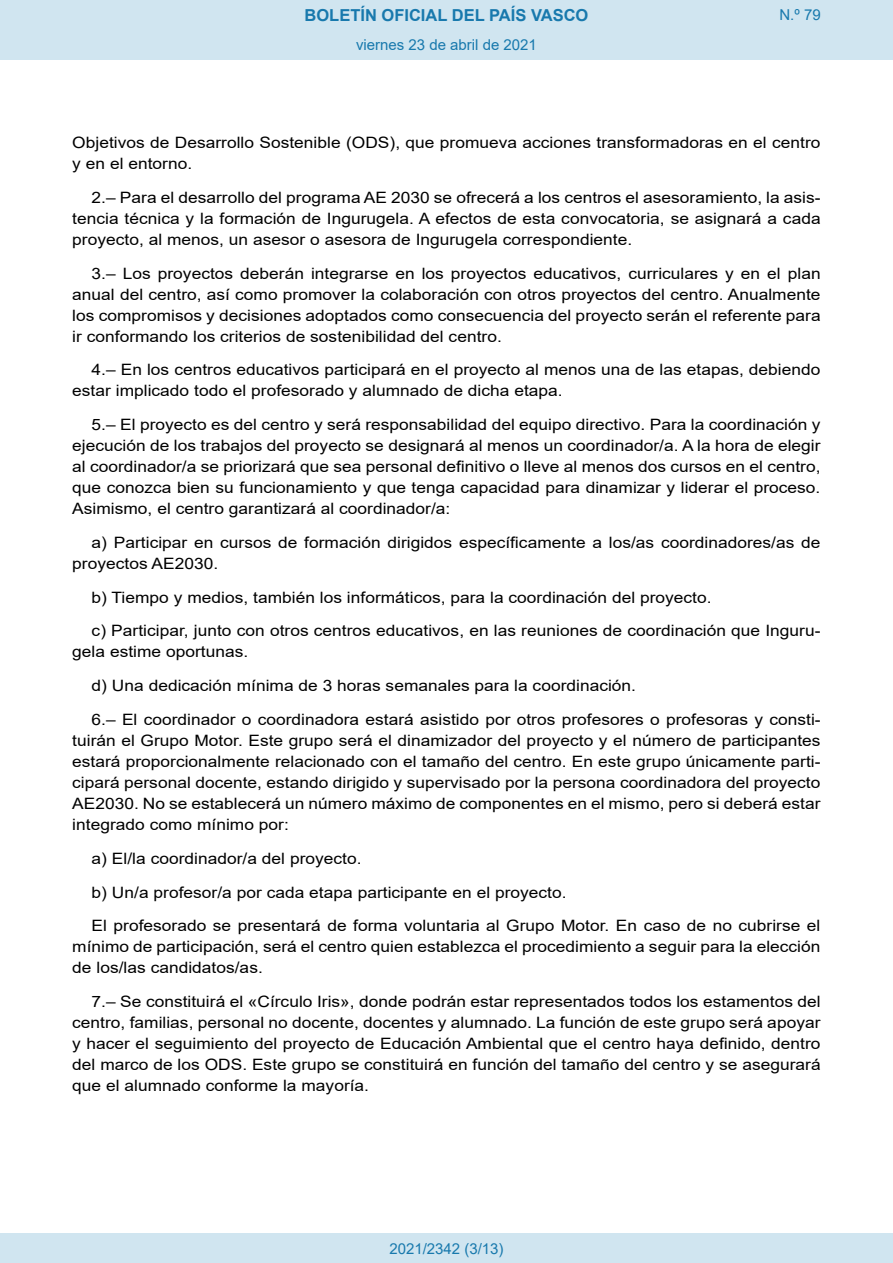
<style>
.page{position:relative;width:893px;height:1263px;background:#fff}
.page>*{position:absolute;margin:0;border:0;box-sizing:border-box;transform-origin:0 0}
.t1{font:700 16.5px "Arial";color:#1879ad}
.BOPVDetalle{font:15.6px/21px "Arial";color:#000;text-align:justify;scale:1.11 1}
.Paginacion_Centro{font:15px "Arial";color:#1879ad}
</style>
<div class="page">
<div style="left:0;top:0;width:893px;height:60px;background:#d0e5f0"></div>
<div style="left:0;top:1233px;width:893px;height:30px;background:#d0e5f0"></div>
<p class="t1" style="left:305px;top:3px;width:285px">BOLETÍN OFICIAL DEL PAÍS VASCO</p>
<p class="Paginacion_Centro" style="left:356px;top:35px;width:182px">viernes 23 de abril de 2021</p>
<p class="Paginacion_Centro" style="left:779px;top:5px;width:43px">N.º 79</p>
<p class="BOPVDetalle" style="left:72px;top:132px;width:676px">Objetivos de Desarrollo Sostenible (ODS), que promueva acciones transformadoras en el centro y en el entorno.</p>
<p class="BOPVDetalle" style="left:72px;top:187px;width:676px;text-indent:19px">2.– Para el desarrollo del programa AE 2030 se ofrecerá a los centros el asesoramiento, la asis&shy;tencia técnica y la formación de Ingurugela. A efectos de esta convocatoria, se asignará a cada proyecto, al menos, un asesor o asesora de Ingurugela correspondiente.</p>
<p class="BOPVDetalle" style="left:72px;top:263px;width:676px;text-indent:19px">3.– Los proyectos deberán integrarse en los proyectos educativos, curriculares y en el plan anual del centro, así como promover la colaboración con otros proyectos del centro. Anualmente los compromisos y decisiones adoptados como consecuencia del proyecto serán el referente para ir conformando los criterios de sostenibilidad del centro.</p>
<p class="BOPVDetalle" style="left:72px;top:359px;width:675px;text-indent:19px">4.– En los centros educativos participará en el proyecto al menos una de las etapas, debiendo estar implicado todo el profesorado y alumnado de dicha etapa.</p>
<p class="BOPVDetalle" style="left:72px;top:414px;width:676px;text-indent:19px">5.– El proyecto es del centro y será responsabilidad del equipo directivo. Para la coordinación y ejecución de los trabajos del proyecto se designará al menos un coordinador/a. A la hora de elegir al coordinador/a se priorizará que sea personal definitivo o lleve al menos dos cursos en el centro, que conozca bien su funcionamiento y que tenga capacidad para dinamizar y liderar el proceso.<br>Asimismo, el centro garantizará al coordinador/a:</p>
<p class="BOPVDetalle" style="left:72px;top:532px;width:676px;text-indent:19px">a) Participar en cursos de formación dirigidos específicamente a los/as coordinadores/as de proyectos AE2030.</p>
<p class="BOPVDetalle" style="left:92px;top:587px;width:560px">b) Tiempo y medios, también los informáticos, para la coordinación del proyecto.</p>
<p class="BOPVDetalle" style="left:72px;top:620px;width:676px;text-indent:19px">c) Participar, junto con otros centros educativos, en las reuniones de coordinación que Inguru&shy;gela estime oportunas.</p>
<p class="BOPVDetalle" style="left:92px;top:675px;width:492px">d) Una dedicación mínima de 3 horas semanales para la coordinación.</p>
<p class="BOPVDetalle" style="left:72px;top:709px;width:676px;text-indent:19px">6.– El coordinador o coordinadora estará asistido por otros profesores o profesoras y consti&shy;tuirán el Grupo Motor. Este grupo será el dinamizador del proyecto y el número de participantes estará proporcionalmente relacionado con el tamaño del centro. En este grupo únicamente parti&shy;cipará personal docente, estando dirigido y supervisado por la persona coordinadora del proyecto AE2030. No se establecerá un número máximo de componentes en el mismo, pero si deberá estar integrado como mínimo por:</p>
<p class="BOPVDetalle" style="left:92px;top:848px;width:245px">a) El/la coordinador/a del proyecto.</p>
<p class="BOPVDetalle" style="left:92px;top:881px;width:429px">b) Un/a profesor/a por cada etapa participante en el proyecto.</p>
<p class="BOPVDetalle" style="left:72px;top:915px;width:676px;text-indent:19px">El profesorado se presentará de forma voluntaria al Grupo Motor. En caso de no cubrirse el mínimo de participación, será el centro quien establezca el procedimiento a seguir para la elección de los/las candidatos/as.</p>
<p class="BOPVDetalle" style="left:72px;top:991px;width:676px;text-indent:19px">7.– Se constituirá el «Círculo Iris», donde podrán estar representados todos los estamentos del centro, familias, personal no docente, docentes y alumnado. La función de este grupo será apoyar y hacer el seguimiento del proyecto de Educación Ambiental que el centro haya definido, dentro del marco de los ODS. Este grupo se constituirá en función del tamaño del centro y se asegurará que el alumnado conforme la mayoría.</p>
<p class="Paginacion_Centro" style="left:389px;top:1238px;width:116px">2021/2342 (3/13)</p>
</div>
